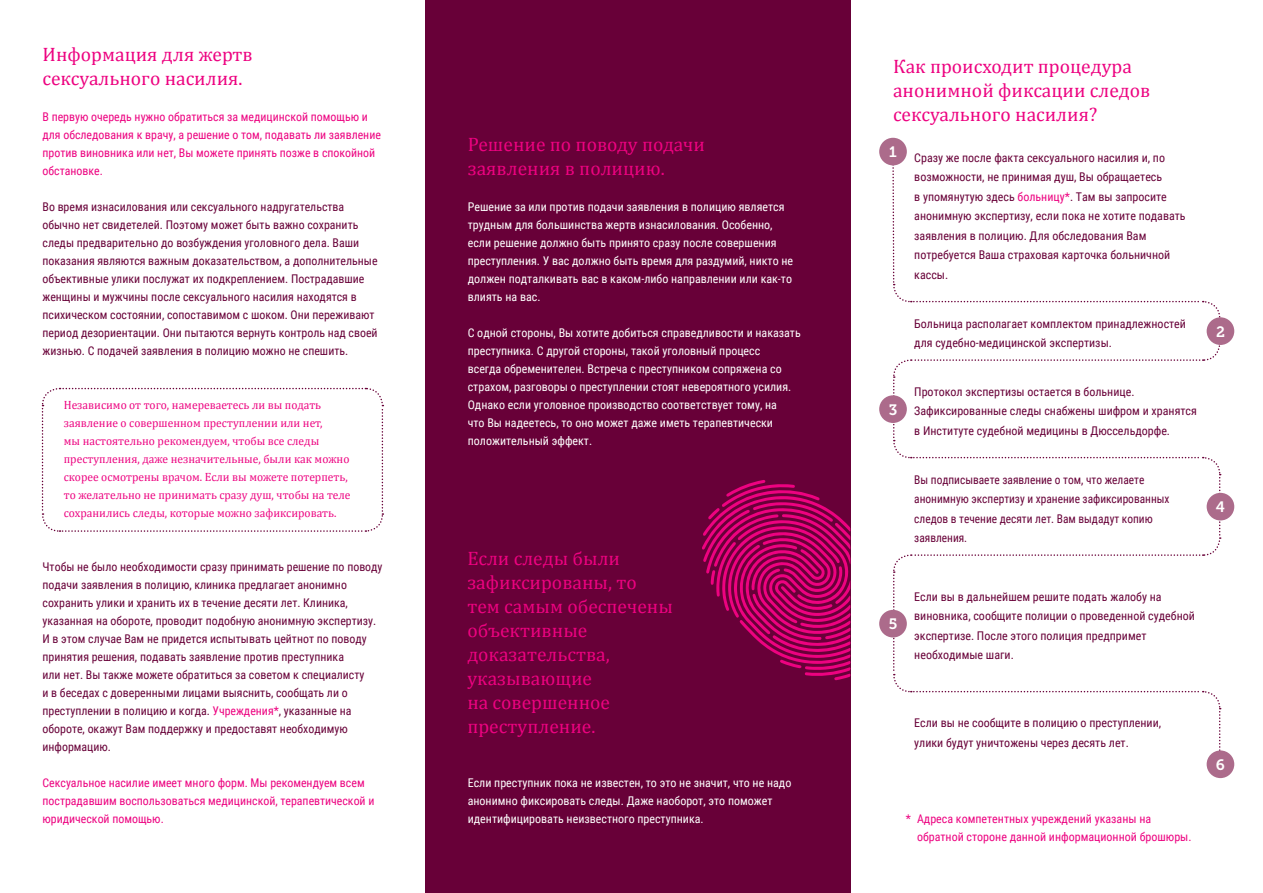
<style>
.page{position:relative;width:1263px;height:893px;background:#fff}
.page>*{position:absolute;margin:0;border:0;box-sizing:border-box;transform-origin:0 0}
.t1{font:19.5px/24px "Cambria";color:#ed0280}
.t2{font:15px "Museo Slab 700";color:#fff}
.t3{font:12px/18px "Roboto Condensed";color:#680038}
.t4{font:12px/18px "Roboto Condensed";color:#fff}
.t5{font:12px/18px "Roboto Condensed";color:#ed0280}
.t6{font:12px/18px "Cambria";color:#ed0280;scale:.96 1}
.t7{font:12px/19.5px "Roboto Condensed";color:#680038;scale:.95 1}
.s1{color:#ed0280}
</style>
<div class="page">
<div style="left:425px;top:0;width:425px;height:893px;background:#680038"></div>
<svg style="left:891px;top:147px;width:330px;height:603px"></svg>
<div style="left:879px;top:610px;width:28px;height:27px;background:#ac6b8b;border-radius:50%"></div>
<div style="left:879px;top:395px;width:28px;height:28px;background:#ac6b8b;border-radius:50%"></div>
<div style="left:879px;top:138px;width:28px;height:27px;background:#ac6b8b;border-radius:50%"></div>
<div style="left:1206px;top:750px;width:28px;height:28px;background:#ac6b8b;border-radius:50%"></div>
<div style="left:1206px;top:493px;width:28px;height:27px;background:#ac6b8b;border-radius:50%"></div>
<div style="left:1206px;top:317px;width:28px;height:28px;background:#ac6b8b;border-radius:50%"></div>
<svg style="left:41px;top:387px;width:343px;height:145px"></svg>
<svg style="left:702px;top:480px;width:149px;height:200px"></svg>
<h1 class="t1" style="left:43px;top:43px;width:212px">Информация для жертв сексуального насилия.</h1>
<p class="t5" style="left:43px;top:108px;width:340px">В первую очередь нужно обратиться за медицинской помощью и для обследования к врачу, а решение о том, подавать ли заявление против виновника или нет, Вы можете принять позже в спокойной обстановке.</p>
<p class="t3" style="left:43px;top:198px;width:337px">Во время изнасилования или сексуального надругательства обычно нет свидетелей. Поэтому может быть важно сохранить следы предварительно до возбуждения уголовного дела. Ваши показания являются важным доказательством, а дополнительные объективные улики послужат их подкреплением. Пострадавшие женщины и мужчины после сексуального насилия находятся в психическом состоянии, сопоставимом с шоком. Они переживают период дезориентации. Они пытаются вернуть контроль над своей жизнью. С подачей заявления в полицию можно не спешить.</p>
<p class="t6" style="left:64px;top:395px;width:300px">Независимо от того, намереваетесь ли вы подать заявление о совершенном преступлении или нет,<br>мы настоятельно рекомендуем, чтобы все следы преступления, даже незначительные, были как можно скорее осмотрены врачом. Если вы можете потерпеть, то желательно не принимать сразу душ, чтобы на теле сохранились следы, которые можно зафиксировать.</p>
<p class="t3" style="left:43px;top:558px;width:342px">Чтобы не было необходимости сразу принимать решение по поводу подачи заявления в полицию, клиника предлагает анонимно сохранить улики и хранить их в течение десяти лет. Клиника, указанная на обороте, проводит подобную анонимную экспертизу.<br>И в этом случае Вам не придется испытывать цейтнот по поводу принятия решения, подавать заявление против преступника<br>или нет. Вы также можете обратиться за советом к специалисту<br>и в беседах с доверенными лицами выяснить, сообщать ли о преступлении в полицию и когда. <span class="s1">Учреждения*</span>, указанные на обороте, окажут Вам поддержку и предоставят необходимую информацию.</p>
<p class="t5" style="left:43px;top:774px;width:333px">Сексуальное насилие имеет много форм. Мы рекомендуем всем пострадавшим воспользоваться медицинской, терапевтической и юридической помощью.</p>
<h1 class="t1" style="left:468px;top:133px;width:239px">Решение по поводу подачи заявления в полицию.</h1>
<p class="t4" style="left:468px;top:198px;width:327px">Решение за или против подачи заявления в полицию является трудным для большинства жертв изнасилования. Особенно, если решение должно быть принято сразу после совершения преступления. У вас должно быть время для раздумий, никто не должен подталкивать вас в каком-либо направлении или как-то влиять на вас.</p>
<p class="t4" style="left:468px;top:324px;width:335px">С одной стороны, Вы хотите добиться справедливости и наказать преступника. С другой стороны, такой уголовный процесс<br>всегда обременителен. Встреча с преступником сопряжена со страхом, разговоры о преступлении стоят невероятного усилия.<br>Однако если уголовное производство соответствует тому, на<br>что Вы надеетесь, то оно может даже иметь терапевтически положительный эффект.</p>
<h1 class="t1" style="left:467px;top:547px;width:207px">Если следы были зафиксированы, то тем самым обеспечены объективные доказательства, указывающие<br>на совершенное преступление.</h1>
<p class="t4" style="left:468px;top:774px;width:325px">Если преступник пока не известен, то это не значит, что не надо анонимно фиксировать следы. Даже наоборот, это поможет идентифицировать неизвестного преступника.</p>
<h1 class="t1" style="left:893px;top:55px;width:259px">Как происходит процедура анонимной фиксации следов сексуального насилия?</h1>
<p class="t2" style="left:889px;top:144px;width:9px">1</p>
<p class="t2" style="left:889px;top:401px;width:10px">3</p>
<p class="t3" style="left:914px;top:147px;width:273px;line-height:19.5px">Сразу же после факта сексуального насилия и, по возможности, не принимая душ, Вы обращаетесь<br>в упомянутую здесь <span class="s1">больницу*</span>. Там вы запросите анонимную экспертизу, если пока не хотите подавать заявления в полицию. Для обследования Вам потребуется Ваша страховая карточка больничной кассы.</p>
<p class="t3" style="left:914px;top:313px;width:273px;line-height:19.5px">Больница располагает комплектом принадлежностей для судебно-медицинской экспертизы.</p>
<p class="t3" style="left:914px;top:381px;width:284px;line-height:19.5px">Протокол экспертизы остается в больнице.<br>Зафиксированные следы снабжены шифром и хранятся в Институте судебной медицины в Дюссельдорфе.</p>
<p class="t7" style="left:914px;top:469px;width:270px">Вы подписываете заявление о том, что желаете анонимную экспертизу и хранение зафиксированных следов в течение десяти лет. Вам выдадут копию заявления.</p>
<p class="t2" style="left:889px;top:616px;width:10px">5</p>
<p class="t3" style="left:914px;top:586px;width:282px;line-height:19.5px">Если вы в дальнейшем решите подать жалобу на виновника, сообщите полиции о проведенной судебной экспертизе. После этого полиция предпримет необходимые шаги.</p>
<p class="t2" style="left:1216px;top:323px;width:10px">2</p>
<p class="t2" style="left:1216px;top:499px;width:11px">4</p>
<p class="t3" style="left:914px;top:713px;width:248px;line-height:19.5px">Если вы не сообщите в полицию о преступлении, улики будут уничтожены через десять лет.</p>
<p class="t5" style="left:917px;top:810px;width:276px;text-indent:-11px">* Адреса компетентных учреждений указаны на обратной стороне данной информационной брошюры.</p>
<p class="t2" style="left:1216px;top:756px;width:11px">6</p>
</div>
